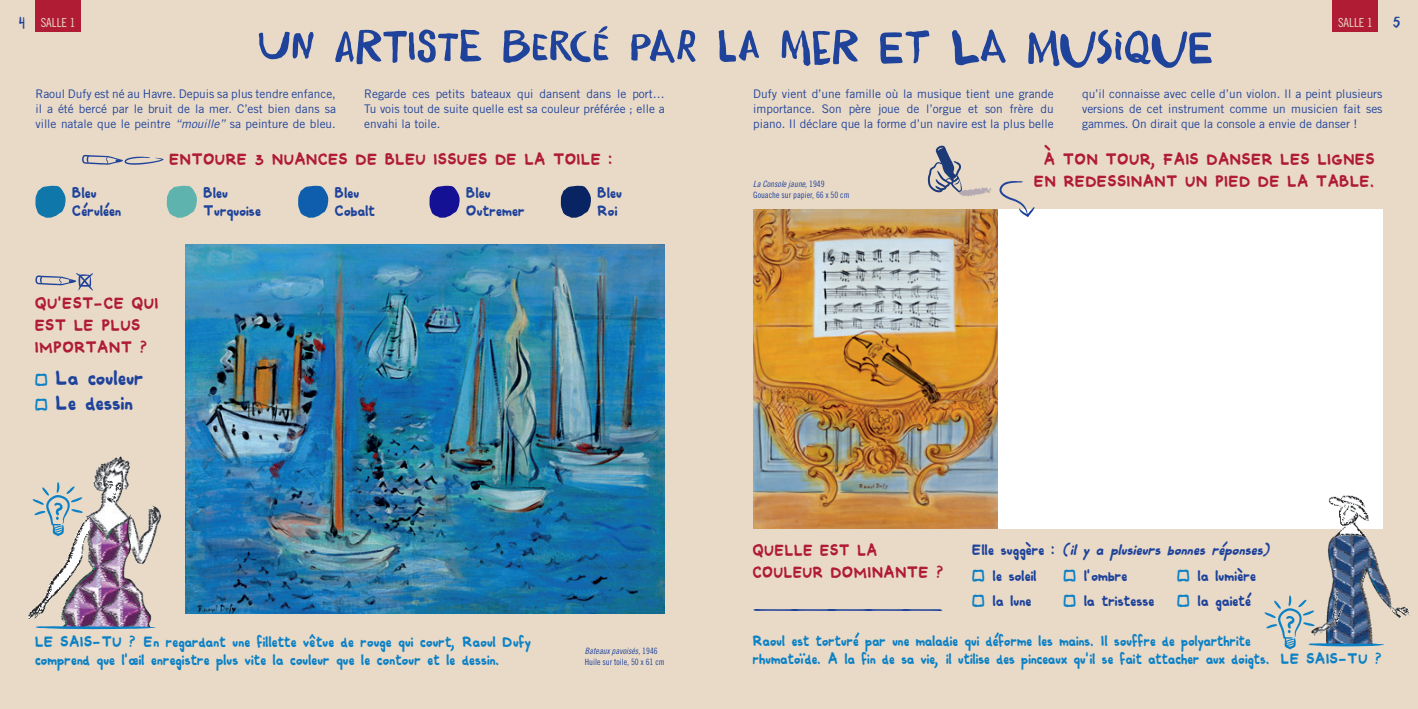
<style>
.page{position:relative;width:1418px;height:709px;background:#fff}
.page>*{position:absolute;margin:0;border:0;box-sizing:border-box;transform-origin:0 0}
.titre{font:40px "Daft Brush";letter-spacing:.02em;color:#1f439b;scale:1.3 1}
.question{font:20.62px "Comiquita Sans";letter-spacing:-.05em;color:#1f439b}
.question-2{font:16.25px/21.9px "Comiquita Sans";letter-spacing:-.05em;color:#af1c34;text-align:right}
.action{font:16.25px/21.9px "Comiquita Sans";letter-spacing:-.05em;color:#af1c34}
.action-2{font:16.25px/21.9px "Comiquita Sans";letter-spacing:-.05em;color:#af1c34;scale:.95 1}
.question-3{font:15px/18px "Comiquita Sans";letter-spacing:-.05em;color:#0c81c5}
.question-4{font:15px/18px "Comiquita Sans";letter-spacing:-.05em;color:#0c81c5;scale:.95 1}
.question-5{font:15px "Comiquita Sans";letter-spacing:-.05em;color:#1f439b}
.question-6{font:italic 15px "Comiquita Sans";color:#1f439b}
.t1{font:15px "Daft Brush";color:#1f439b}
.t2{font:12.5px "Trade Gothic Cond Eighteen";color:#e9dac7}
.action-3{font:12.5px "Comiquita Sans";color:#1f439b;scale:5.5 1}
.intro{font:11.88px/15px "Trade Gothic";color:#1f439b;text-align:justify}
.légende_mini{font:8.75px/10.5px "Trade Gothic Cond Eighteen";color:#1f439b}
.s1{font-family:"Daft Brush";font-size:15px;color:#1f439b}
.s2{font-style:italic}
.s3{font-size:15px;color:#0c81c5}
.s4{font-style:normal}
.s5{color:#0c81c5}
</style>
<div class="page">
<div style="left:0;top:0;width:709px;height:709px;background:#e9dac7"></div>
<div style="left:709px;top:0;width:708px;height:709px;background:#e9dac7"></div>
<img style="left:186px;top:244px;width:478px;height:369px">
<svg style="left:35px;top:185px;width:31px;height:33px"></svg>
<svg style="left:166px;top:185px;width:31px;height:33px"></svg>
<svg style="left:298px;top:185px;width:30px;height:33px"></svg>
<svg style="left:429px;top:185px;width:30px;height:33px"></svg>
<svg style="left:560px;top:185px;width:31px;height:33px"></svg>
<svg style="left:35px;top:273px;width:58px;height:18px"></svg>
<svg style="left:82px;top:155px;width:82px;height:10px"></svg>
<img style="left:136px;top:549px;width:16px;height:77px">
<img style="left:28px;top:499px;width:108px;height:127px">
<img style="left:60px;top:536px;width:92px;height:13px">
<img style="left:66px;top:536px;width:89px;height:9px">
<img style="left:83px;top:456px;width:78px;height:80px">
<svg style="left:33px;top:482px;width:50px;height:54px"></svg>
<svg style="left:35px;top:626px;width:121px;height:3px"></svg>
<img style="left:753px;top:209px;width:245px;height:319px">
<div style="left:998px;top:209px;width:384px;height:319px;background:#fff"></div>
<svg style="left:927px;top:145px;width:64px;height:51px"></svg>
<svg style="left:999px;top:181px;width:35px;height:36px"></svg>
<img style="left:1303px;top:485px;width:80px;height:64px">
<img style="left:1383px;top:580px;width:27px;height:39px">
<img style="left:1327px;top:549px;width:56px;height:46px">
<img style="left:1264px;top:595px;width:119px;height:54px">
<div style="left:35px;top:0;width:46px;height:32px;background:#af1c34"></div>
<div style="left:1332px;top:0;width:45px;height:32px;background:#af1c34"></div>
<p class="t2" style="left:19px;top:15px;width:58px"><span class="s1">4</span> SALLE 1</p>
<p class="t2" style="left:1337px;top:15px;width:36px">SALLE 1</p>
<p class="t1" style="left:1393px;top:13px;width:8px">5</p>
<p class="titre" style="left:258px;top:19px;width:734px">UN ARTISTE BERCÉ PAR lA MER ET LA MUSIQUE</p>
<p class="intro" style="left:35px;top:86px;width:302px">Raoul Dufy est né au Havre. Depuis sa plus tendre enfance, il a été bercé par le bruit de la mer. C’est bien dans sa ville natale que le peintre <span class="s2">“mouille”</span> sa peinture de bleu.</p>
<p class="intro" style="left:364px;top:86px;width:302px">Regarde ces petits bateaux qui dansent dans le port… Tu vois tout de suite quelle est sa couleur préférée ; elle a envahi la toile.</p>
<p class="intro" style="left:753px;top:86px;width:302px">Dufy vient d’une famille où la musique tient une grande importance. Son père joue de l’orgue et son frère du piano. Il déclare que la forme d’un navire est la plus belle</p>
<p class="intro" style="left:1082px;top:86px;width:302px">qu’il connaisse avec celle d’un violon. Il a peint plusieurs versions de cet instrument comme un musicien fait ses gammes. On dirait que la console a envie de danser !</p>
<p class="question-5" style="left:72px;top:179px;width:27px">Bleu</p>
<p class="question-5" style="left:72px;top:197px;width:52px">Céruléen</p>
<p class="question-2" style="left:170px;top:147px;width:446px">ENTOURE 3 NUANCES DE BLEU ISSUES DE LA TOILE :</p>
<p class="question-2" style="left:1034px;top:147px;width:343px">À TON TOUR, FAIS DANSER LES LIGNES<br>EN REDESSINANT UN PIED DE LA TABLE.</p>
<p class="légende_mini" style="left:753px;top:179px;width:98px"><span class="s2">LaConsolejaune</span>, 1 9 4 9<br>Gouache sur papier, 66 x 50 cm</p>
<p class="question-5" style="left:204px;top:179px;width:27px">Bleu</p>
<p class="question-5" style="left:204px;top:197px;width:60px">Turquoise</p>
<p class="question-5" style="left:335px;top:179px;width:27px">Bleu</p>
<p class="question-5" style="left:335px;top:197px;width:43px">Cobalt</p>
<p class="question-5" style="left:466px;top:179px;width:27px">Bleu</p>
<p class="question-5" style="left:466px;top:197px;width:61px">Outremer</p>
<p class="question-5" style="left:597px;top:179px;width:27px">Bleu</p>
<p class="question-5" style="left:597px;top:197px;width:22px">Roi</p>
<p class="action" style="left:35px;top:291px;width:126px">QU'EST-CE QUI<br>EST LE PLUS<br>IMPORTANT ?</p>
<p class="question-3" style="left:35px;top:366px;width:14px">[-</p>
<p class="question" style="left:38px;top:358px;width:109px"><sub>-</sub><span class="s3">]</span> La couleur</p>
<p class="question-3" style="left:35px;top:391px;width:14px">[-</p>
<p class="question" style="left:38px;top:383px;width:98px"><sub>-</sub><span class="s3">]</span> Le dessin</p>
<p class="action-2" style="left:753px;top:538px;width:204px">QUELLE EST LA<br>COULEUR DOMINANTE ?</p>
<p class="action-3" style="left:753px;top:595px;width:38px">_____</p>
<p class="question-6" style="left:972px;top:536px;width:306px"><span class="s4">E l l e s u g g è r e :</span> (ily aplusieursbonnesréponses)</p>
<p class="question-3" style="left:972px;top:562px;width:14px">[-</p>
<p class="question-5" style="left:1179px;top:561px;width:79px"><span class="s5">-]</span> la lumière</p>
<p class="question-5" style="left:1066px;top:561px;width:64px"><span class="s5">-]</span> l'ombre</p>
<p class="question-3" style="left:1177px;top:562px;width:14px">[-</p>
<p class="question-5" style="left:974px;top:561px;width:65px"><span class="s5">-]</span> le soleil</p>
<p class="question-3" style="left:1063px;top:562px;width:14px">[-</p>
<p class="question-5" style="left:1179px;top:587px;width:74px"><span class="s5">-]</span> la gaieté</p>
<p class="question-3" style="left:972px;top:587px;width:14px">[-</p>
<p class="question-5" style="left:974px;top:587px;width:59px"><span class="s5">-]</span> la lune</p>
<p class="question-3" style="left:1063px;top:587px;width:14px">[-</p>
<p class="question-5" style="left:1066px;top:587px;width:91px"><span class="s5">-]</span> la tristesse</p>
<p class="question-3" style="left:1177px;top:587px;width:14px">[-</p>
<p class="question-3" style="left:35px;top:631px;width:498px">LE SAIS-TU ? En regardant une fillette vêtue de rouge qui court, Raoul Dufy comprend que l'œil enregistre plus vite la couleur que le contour et le dessin.</p>
<p class="légende_mini" style="left:585px;top:645px;width:81px"><span class="s2">Bateauxpavoisés,</span>1 9 4 6<br>Huile sur toile, 50 x 61 cm</p>
<p class="question-4" style="left:753px;top:630px;width:547px">Raoul est torturé par une maladie qui déforme les mains. Il souffre de polyarthrite rhumatoïde. A la fin de sa vie, il utilise des pinceaux qu'il se fait attacher aux doigts.</p>
<p class="question-3" style="left:1281px;top:648px;width:104px">LE SAIS-TU ?</p>
</div>
